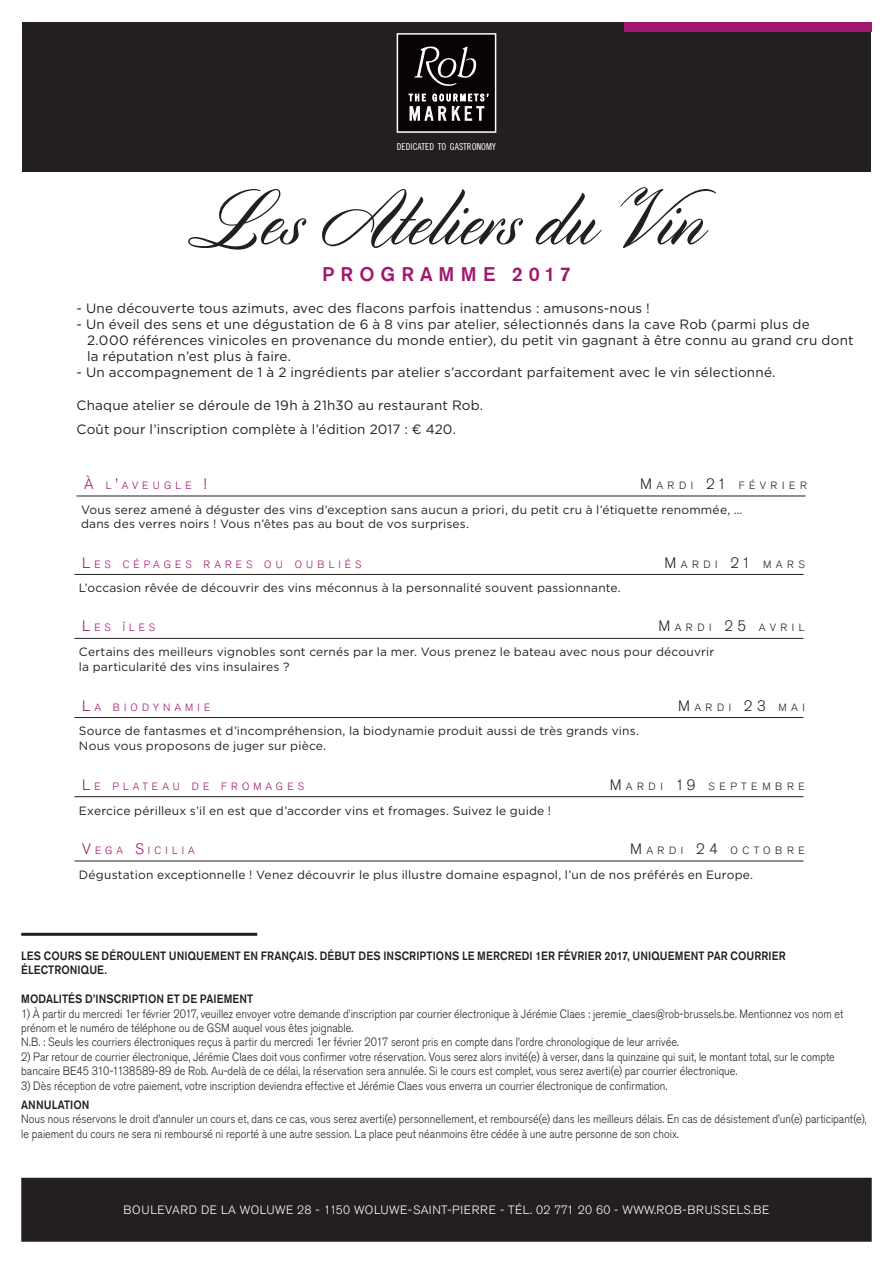
<style>
.page{position:relative;width:893px;height:1263px;background:#fff}
.page>*{position:absolute;margin:0;border:0;box-sizing:border-box;transform-origin:0 0}
.t1{font:92.85px "Cylburn";color:#231f20}
.t2{font:500 19.65px "Akzidenz Grotesk BQ";letter-spacing:.305em;color:#a1176d}
.t3{font:13.5px/16.2px "Gotham";letter-spacing:.01em;color:#231f20}
.t4{font:300 12px/14.4px "Akzidenz Grotesk BQ";letter-spacing:.005em;color:#231f20;scale:.9 1}
.t5{font:12px/14.4px "Gotham";letter-spacing:.015em;color:#231f20}
.t6{font:500 12px/14.4px "Akzidenz Grotesk BQ";letter-spacing:.01em;color:#231f20;scale:.9 1}
.t7{font:300 12px "Akzidenz Grotesk BQ";letter-spacing:.03em;color:#fff}
.t8{font:300 10.5px "Akzidenz Grotesk BQ";letter-spacing:.435em;color:#231f20}
.t9{font:300 10.5px "Akzidenz Grotesk BQ";letter-spacing:.385em;color:#a1176d}
.t10{font:300 10.5px "Akzidenz Grotesk BQ";letter-spacing:.405em;color:#a1176d}
.t11{font:9.6px "Trade Gothic LT Std Cn 18";color:#fff}
.s1{font-size:15px}
</style>
<div class="page">
<div style="left:22px;top:22px;width:849px;height:149px;background:#231f20"></div>
<div style="left:624px;top:22px;width:247px;height:10px;background:#a1176d"></div>
<div style="left:22px;top:1178px;width:849px;height:63px;background:#231f20"></div>
<div style="left:21px;top:1178px;width:851px;height:64px;border:2px solid #231f20"></div>
<hr style="left:21px;top:933px;width:236px;height:3px;background:#231f20">
<hr style="left:77px;top:496px;width:729px;height:1px;background:#231f20">
<hr style="left:74px;top:638px;width:729px;height:1px;background:#231f20">
<hr style="left:74px;top:796px;width:729px;height:1px;background:#231f20">
<hr style="left:74px;top:574px;width:729px;height:1px;background:#231f20">
<hr style="left:74px;top:717px;width:729px;height:1px;background:#231f20">
<hr style="left:74px;top:861px;width:729px;height:1px;background:#231f20">
<div style="left:397px;top:34px;width:99px;height:98px;background:#080302"></div>
<svg style="left:409px;top:46px;width:79px;height:75px"></svg>
<div style="left:397px;top:33px;width:99px;height:100px;border:2px solid #fff"></div>
<p class="t11" style="left:397px;top:140px;width:101px">DEDICATED TO GASTRONOMY</p>
<h1 class="t1" style="left:191px;top:169px;width:526px">Les Ateliers du Vin</h1>
<h2 class="t2" style="left:322px;top:262px;width:250px">PROGRAMME 2017</h2>
<p class="t3" style="left:77px;top:299px;width:575px">- Une découverte tous azimuts, avec des flacons parfois inattendus : amusons-nous !</p>
<p class="t3" style="left:87px;top:316px;width:768px;text-indent:-11px">- Un éveil des sens et une dégustation de 6 à 8 vins par atelier, sélectionnés dans la cave Rob (parmi plus de<br>2.000 références vinicoles en provenance du monde entier), du petit vin gagnant à être connu au grand cru dont la réputation n’est plus à faire.</p>
<p class="t3" style="left:77px;top:364px;width:700px">- Un accompagnement de 1 à 2 ingrédients par atelier s’accordant parfaitement avec le vin sélectionné.</p>
<p class="t3" style="left:77px;top:393px;width:408px;line-height:24px">Chaque atelier se déroule de 19h à 21h30 au restaurant Rob.<br>Coût pour l’inscription complète à l’édition 2017 : € 420.</p>
<p class="t9" style="left:84px;top:480px;width:124px"><span class="s1">À</span> L<span class="s1">’</span>AVEUGLE <span class="s1">!</span></p>
<p class="t8" style="left:640px;top:480px;width:168px"><span class="s1">M</span> ARDI <span class="s1">21</span> FÉVRIER</p>
<p class="t5" style="left:81px;top:502px;width:663px">Vous serez amené à déguster des vins d’exception sans aucun a priori, du petit cru à l’étiquette renommée, … dans des verres noirs ! Vous n’êtes pas au bout de vos surprises.</p>
<p class="t9" style="left:82px;top:558px;width:281px"><span class="s1">L</span> ES CÉPAGES RARES OU OUBLIÉS</p>
<p class="t5" style="left:79px;top:581px;width:543px">L’occasion rêvée de découvrir des vins méconnus à la personnalité souvent passionnante.</p>
<p class="t9" style="left:82px;top:622px;width:75px"><span class="s1">L</span> ES ÎLES</p>
<p class="t8" style="left:665px;top:558px;width:142px"><span class="s1">M</span> ARDI <span class="s1">21</span> MARS</p>
<p class="t8" style="left:659px;top:622px;width:148px"><span class="s1">M</span> ARDI <span class="s1">25</span> AVRIL</p>
<p class="t5" style="left:79px;top:645px;width:637px">Certains des meilleurs vignobles sont cernés par la mer. Vous prenez le bateau avec nous pour découvrir la particularité des vins insulaires ?</p>
<p class="t10" style="left:82px;top:701px;width:130px"><span class="s1">L</span> A BIODYNAMIE</p>
<p class="t5" style="left:79px;top:724px;width:562px">Source de fantasmes et d’incompréhension, la biodynamie produit aussi de très grands vins.<br>Nous vous proposons de juger sur pièce.</p>
<p class="t8" style="left:678px;top:701px;width:128px"><span class="s1">M</span> ARDI <span class="s1">23</span> MAI</p>
<p class="t9" style="left:82px;top:780px;width:223px"><span class="s1">L</span> E PLATEAU DE FROMAGES</p>
<p class="t5" style="left:79px;top:803px;width:474px">Exercice périlleux s’il en est que d’accorder vins et fromages. Suivez le guide !</p>
<p class="t9" style="left:82px;top:844px;width:114px"><span class="s1">V</span>EGA <span class="s1">S</span>ICILIA</p>
<p class="t8" style="left:610px;top:780px;width:197px"><span class="s1">M</span> ARDI <span class="s1">19</span> SEPTEMBRE</p>
<p class="t8" style="left:630px;top:844px;width:176px"><span class="s1">M</span> ARDI <span class="s1">24</span> OCTOBRE</p>
<p class="t5" style="left:79px;top:867px;width:676px">Dégustation exceptionnelle ! Venez découvrir le plus illustre domaine espagnol, l’un de nos préférés en Europe.</p>
<p class="t6" style="left:21px;top:948px;width:851px">LES COURS SE DÉROULENT UNIQUEMENT EN FRANÇAIS. DÉBUT DES INSCRIPTIONS LE MERCREDI 1ER FÉVRIER 2017, UNIQUEMENT PAR COURRIER<br>ÉLECTRONIQUE.</p>
<p class="t6" style="left:21px;top:992px;width:259px">MODALITÉS D’INSCRIPTION ET DE PAIEMENT</p>
<p class="t4" style="left:21px;top:1006px;width:915px">1) À partir du mercredi 1er février 2017, veuillez envoyer votre demande d’inscription par courrier électronique à Jérémie Claes : jeremie_claes@rob-brussels.be. Mentionnez vos nom et prénom et le numéro de téléphone ou de GSM auquel vous êtes joignable.<br>N.B. : Seuls les courriers électroniques reçus à partir du mercredi 1er février 2017 seront pris en compte dans l’ordre chronologique de leur arrivée.</p>
<p class="t4" style="left:21px;top:1050px;width:905px">2) Par retour de courrier électronique, Jérémie Claes doit vous confirmer votre réservation. Vous serez alors invité(e) à verser, dans la quinzaine qui suit, le montant total, sur le compte bancaire BE45 310-1138589-89 de Rob. Au-delà de ce délai, la réservation sera annulée. Si le cours est complet, vous serez averti(e) par courrier électronique.</p>
<p class="t4" style="left:21px;top:1078px;width:719px">3) Dès réception de votre paiement, votre inscription deviendra effective et Jérémie Claes vous enverra un courrier électronique de confirmation.</p>
<p class="t6" style="left:21px;top:1098px;width:77px">ANNULATION</p>
<p class="t4" style="left:21px;top:1112px;width:941px">Nous nous réservons le droit d’annuler un cours et, dans ce cas, vous serez averti(e) personnellement, et remboursé(e) dans les meilleurs délais. En cas de désistement d’un(e) participant(e), le paiement du cours ne sera ni remboursé ni reporté à une autre session. La place peut néanmoins être cédée à une autre personne de son choix.</p>
<p class="t7" style="left:123px;top:1203px;width:648px">BOULEVARD DE LA WOLUWE 28 - 1150 WOLUWE-SAINT-PIERRE - TÉL. 02 771 20 60 - WWW.ROB-BRUSSELS.BE</p>
</div>
